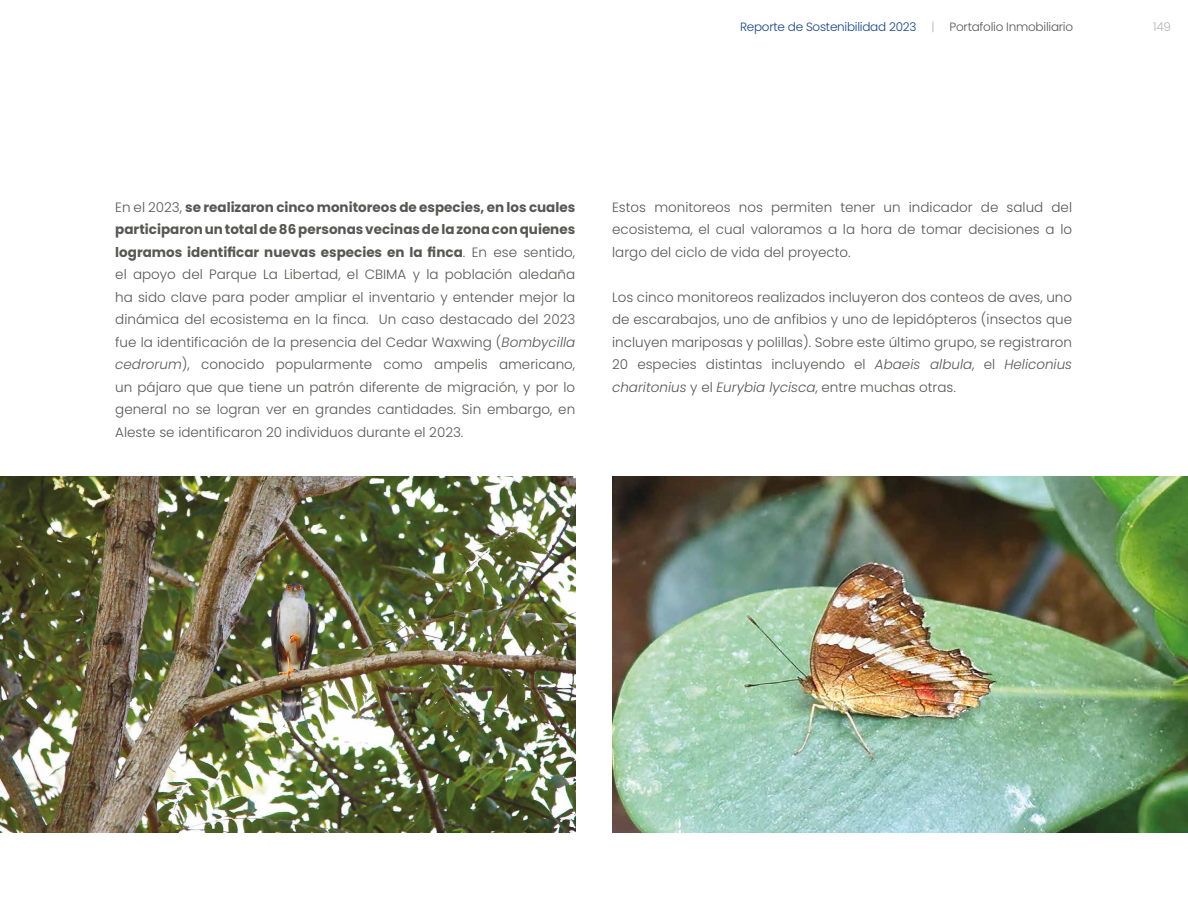
<style>
.page{position:relative;width:1188px;height:918px;background:#fff}
.page>*{position:absolute;margin:0;border:0;box-sizing:border-box;transform-origin:0 0}
.t1{font:300 13.5px/22.5px "Poppins";color:#575756;text-align:justify}
.t2{font:300 12px "Poppins";letter-spacing:-.02em;color:#154388}
.t3{font:300 12px "Poppins";letter-spacing:-.02em;color:#575756}
.t4{font:300 12px "Poppins";color:#b3b2b2}
.s1{font-weight:700}
.s2{font-style:italic}
</style>
<div class="page">
<img style="left:0;top:476px;width:575px;height:357px">
<img style="left:612px;top:476px;width:576px;height:357px">
<p class="t2" style="left:740px;top:20px;width:178px">Reporte de Sostenibilidad 2023</p>
<p class="t4" style="left:932px;top:20px;width:5px">|</p>
<p class="t3" style="left:950px;top:20px;width:125px">Portafolio Inmobiliario</p>
<p class="t4" style="left:1153px;top:20px;width:19px">149</p>
<p class="t1" style="left:115px;top:196px;width:462px">En el 2023, <span class="s1">se realizaron cinco monitoreos de especies, en los cuales participaron un total de 86 personas vecinas de la zona con quienes logramos identificar nuevas especies en la finca</span>. En ese sentido, el apoyo del Parque La Libertad, el CBIMA y la población aledaña ha sido clave para poder ampliar el inventario y entender mejor la dinámica del ecosistema en la finca. Un caso destacado del 2023 fue la identificación de la presencia del Cedar Waxwing (<span class="s2">Bombycilla cedrorum</span>), conocido popularmente como ampelis americano, un pájaro que que tiene un patrón diferente de migración, y por lo general no se logran ver en grandes cantidades. Sin embargo, en Aleste se identificaron 20 individuos durante el 2023.</p>
<p class="t1" style="left:612px;top:196px;width:461px">Estos monitoreos nos permiten tener un indicador de salud del ecosistema, el cual valoramos a la hora de tomar decisiones a lo largo del ciclo de vida del proyecto.</p>
<p class="t1" style="left:612px;top:286px;width:462px">Los cinco monitoreos realizados incluyeron dos conteos de aves, uno de escarabajos, uno de anfibios y uno de lepidópteros (insectos que incluyen mariposas y polillas). Sobre este último grupo, se registraron 20 especies distintas incluyendo el <span class="s2">Abaeis albula</span>, el <span class="s2">Heliconius charitonius</span> y el <span class="s2">Eurybia lycisca</span>, entre muchas otras.</p>
</div>
